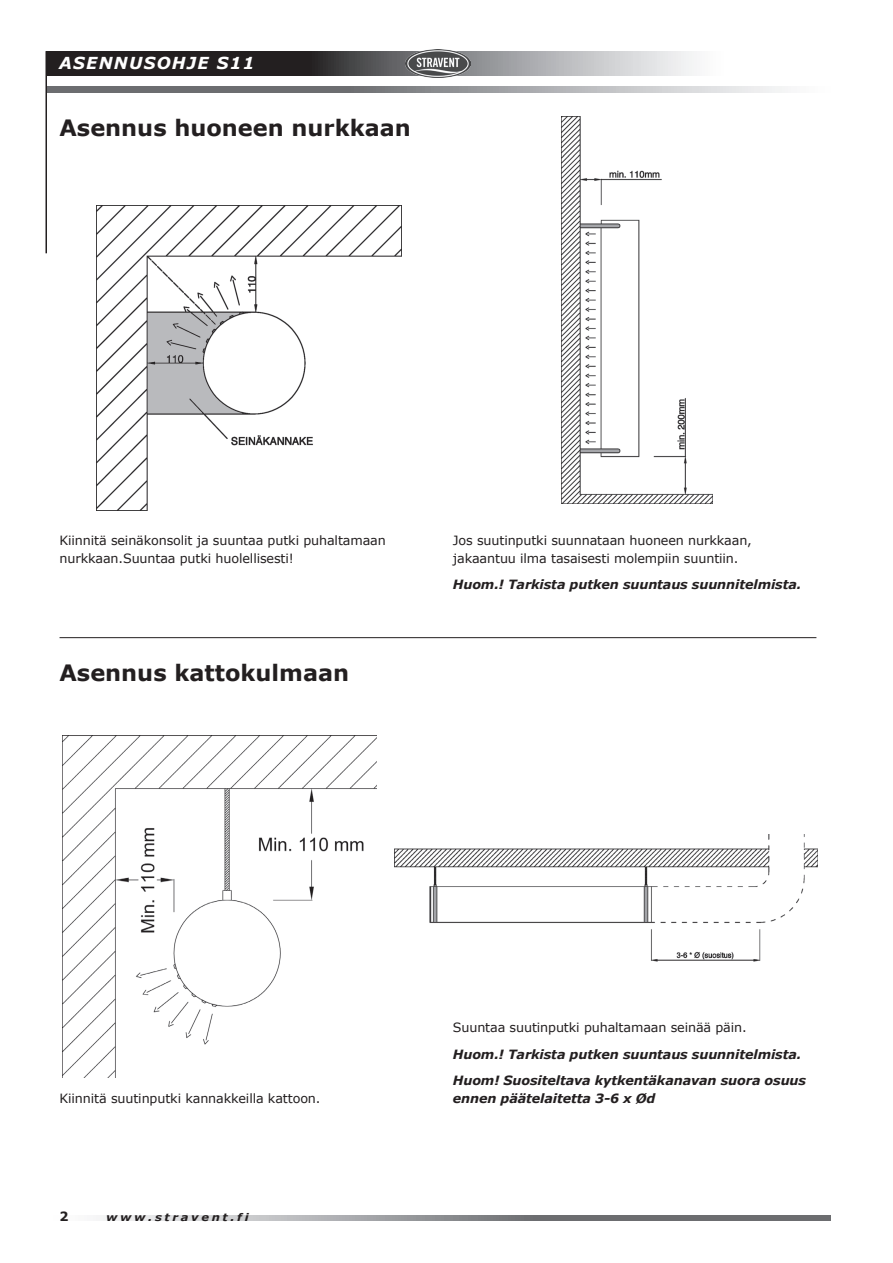
<style>
.page{position:relative;width:893px;height:1263px;background:#fff}
.page>*{position:absolute;margin:0;border:0;box-sizing:border-box;transform-origin:0 0}
.Otsikko{font:700 22.5px "Verdana";color:#231f20}
.Leipis{font:italic 700 16.5px "Verdana";letter-spacing:.075em;color:#fff}
.Leipis-2{font:12.75px/18px "Verdana";letter-spacing:-.01em;color:#231f20}
.Huom{font:italic 700 12.75px/18px "Verdana";letter-spacing:-.01em;color:#231f20}
.Leipis-3{font:italic 700 10.5px "Verdana";letter-spacing:.23em;color:#231f20;scale:1.1 1}
</style>
<div class="page">
<svg style="left:47px;top:51px;width:647px;height:25px;background:#656466"></svg>
<svg style="left:47px;top:87px;width:738px;height:6px;background:#96979a"></svg>
<hr style="left:45px;top:51px;width:2px;height:202px;background:#231f20">
<svg style="left:100px;top:1216px;width:731px;height:4px;background:#96979a"></svg>
<img style="left:405px;top:49px;width:65px;height:28px">
<hr style="left:60px;top:637px;width:756px;height:1px;background:#231f20">
<img style="left:96px;top:206px;width:305px;height:304px">
<img style="left:561px;top:116px;width:152px;height:388px">
<img style="left:395px;top:835px;width:423px;height:126px">
<img style="left:63px;top:735px;width:313px;height:342px">
<p class="Leipis" style="left:59px;top:53px;width:197px">ASENNUSOHJE S11</p>
<p class="Otsikko" style="left:60px;top:114px;width:353px">Asennus huoneen nurkkaan</p>
<p class="Leipis-2" style="left:60px;top:530px;width:328px">Kiinnitä seinäkonsolit ja suuntaa putki puhaltamaan nurkkaan.Suuntaa putki huolellisesti!</p>
<p class="Leipis-2" style="left:453px;top:530px;width:301px">Jos suutinputki suunnataan huoneen nurkkaan, jakaantuu ilma tasaisesti molempiin suuntiin.</p>
<p class="Huom" style="left:453px;top:575px;width:350px">Huom.! Tarkista putken suuntaus suunnitelmista.</p>
<p class="Otsikko" style="left:60px;top:658px;width:291px">Asennus kattokulmaan</p>
<p class="Leipis-2" style="left:60px;top:1089px;width:262px">Kiinnitä suutinputki kannakkeilla kattoon.</p>
<p class="Leipis-3" style="left:106px;top:1210px;width:131px">www.stravent.fi</p>
<p class="Leipis-2" style="left:453px;top:1018px;width:295px">Suuntaa suutinputki puhaltamaan seinää päin.</p>
<p class="Huom" style="left:453px;top:1044px;width:350px">Huom.! Tarkista putken suuntaus suunnitelmista.</p>
<p class="Huom" style="left:453px;top:1071px;width:355px">Huom! Suositeltava kytkentäkanavan suora osuus ennen päätelaitetta 3-6 x Ød</p>
</div>
